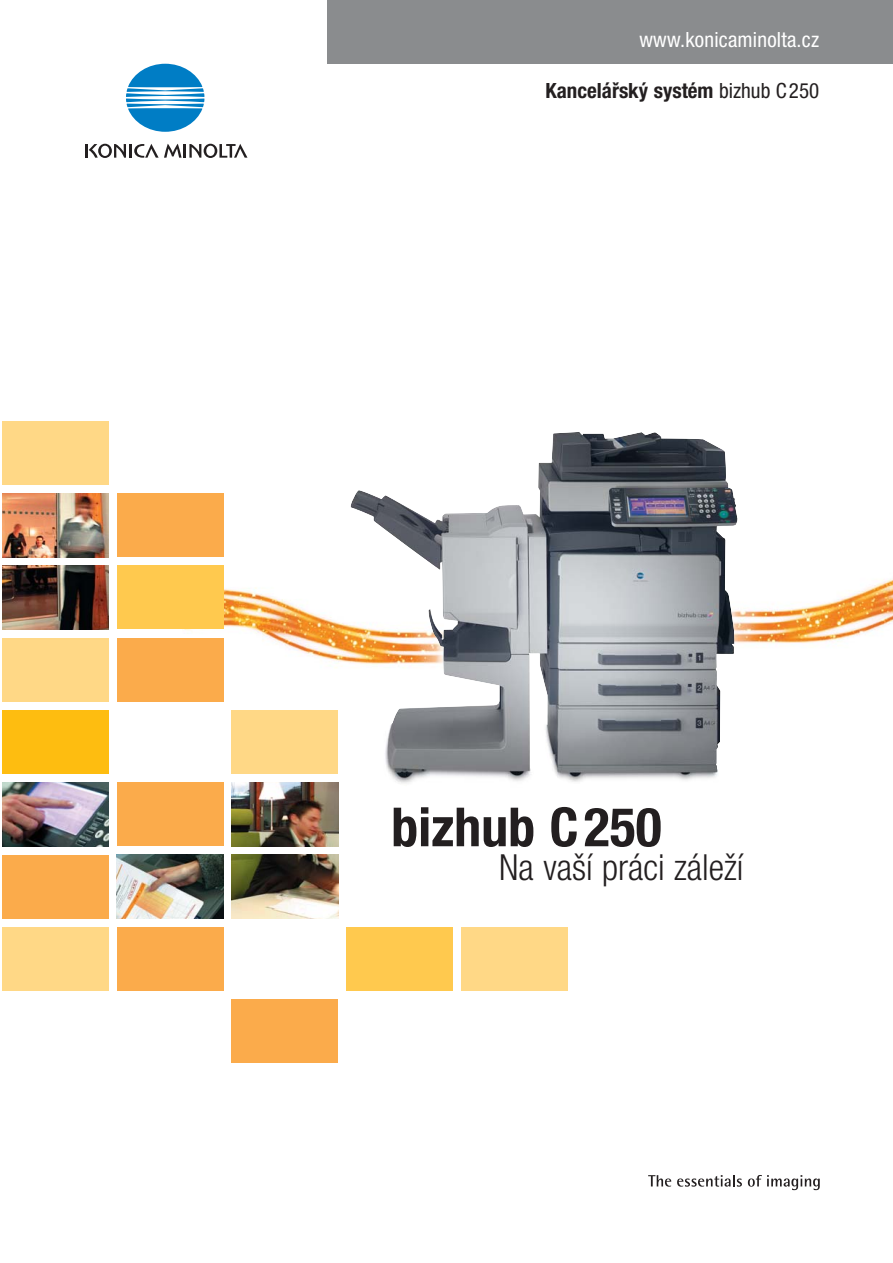
<style>
.page{position:relative;width:893px;height:1263px;background:#fff}
.page>*{position:absolute;margin:0;border:0;box-sizing:border-box;transform-origin:0 0}
.t1{font:700 condensed 54px "Helvetica KMCE";color:#231f20}
.t2{font:300 condensed 36px "Helvetica KMCE";color:#231f20}
.t3{font:700 condensed 21px "Helvetica KMCE";color:#231f20}
.t4{font:condensed 21px "Helvetica KMCE";letter-spacing:.01em;color:#fff}
.s1{font-weight:400}
</style>
<div class="page">
<img style="left:183px;top:496px;width:167px;height:231px">
<img style="left:738px;top:579px;width:155px;height:64px">
<div style="left:327px;top:0;width:566px;height:64px;background:#8a8c8e"></div>
<svg style="left:126px;top:64px;width:78px;height:68px"></svg>
<hr style="left:85px;top:144px;width:3px;height:14px;background:#231f20">
<hr style="left:129px;top:144px;width:3px;height:14px;background:#231f20">
<svg style="left:89px;top:144px;width:37px;height:14px"></svg>
<svg style="left:134px;top:144px;width:113px;height:14px"></svg>
<svg style="left:648px;top:1175px;width:23px;height:12px"></svg>
<svg style="left:677px;top:1175px;width:65px;height:12px"></svg>
<svg style="left:748px;top:1175px;width:72px;height:15px"></svg>
<img style="left:350px;top:432px;width:388px;height:352px">
<div style="left:2px;top:710px;width:106px;height:64px;background:#febd10"></div>
<img style="left:2px;top:782px;width:106px;height:64px">
<div style="left:117px;top:782px;width:106px;height:64px;background:#fbab4b"></div>
<div style="left:2px;top:638px;width:106px;height:64px;background:#ffd886"></div>
<img style="left:2px;top:566px;width:106px;height:63px">
<div style="left:117px;top:638px;width:106px;height:64px;background:#fbab4b"></div>
<img style="left:2px;top:493px;width:106px;height:64px">
<div style="left:117px;top:566px;width:106px;height:63px;background:#ffc94e"></div>
<div style="left:2px;top:421px;width:106px;height:64px;background:#ffd886"></div>
<div style="left:117px;top:493px;width:106px;height:64px;background:#fbab4b"></div>
<div style="left:232px;top:710px;width:106px;height:64px;background:#ffd886"></div>
<div style="left:2px;top:855px;width:106px;height:63px;background:#fbab4b"></div>
<img style="left:117px;top:855px;width:106px;height:63px">
<img style="left:232px;top:855px;width:106px;height:63px">
<img style="left:232px;top:782px;width:106px;height:64px">
<div style="left:2px;top:927px;width:106px;height:64px;background:#ffd886"></div>
<div style="left:117px;top:927px;width:106px;height:64px;background:#fbab4b"></div>
<div style="left:347px;top:927px;width:106px;height:64px;background:#ffc94e"></div>
<div style="left:461px;top:927px;width:107px;height:64px;background:#ffd886"></div>
<div style="left:232px;top:999px;width:106px;height:64px;background:#fbab4b"></div>
<p class="t4" style="left:639px;top:27px;width:181px">www.konicaminolta.cz</p>
<p class="t3" style="left:545px;top:83px;width:275px">Kancelářský systém <span class="s1">bizhub C250</span></p>
<h1 class="t1" style="left:391px;top:808px;width:272px">bizhub C250</h1>
<h2 class="t2" style="left:499px;top:855px;width:246px">Na vaší práci záleží</h2>
</div>
